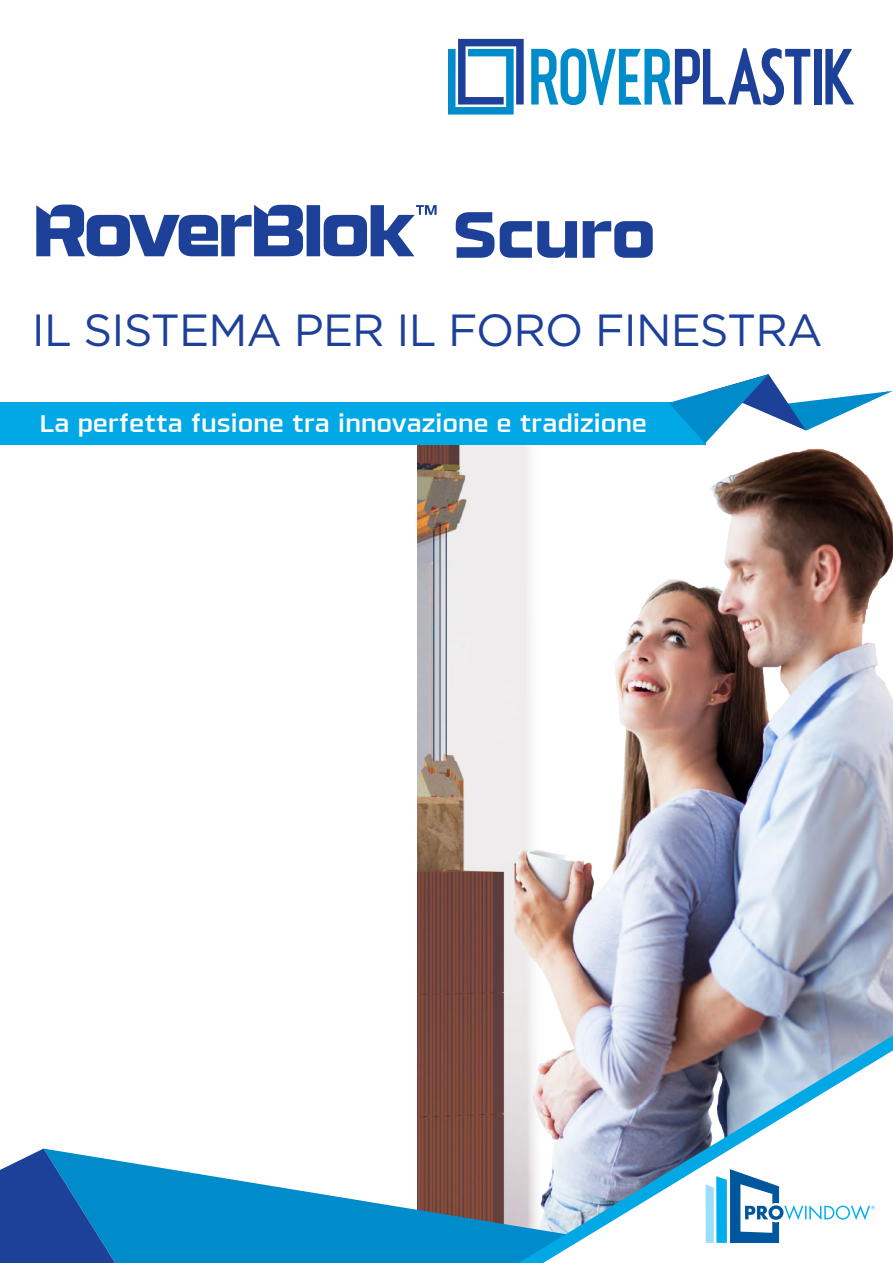
<style>
.page{position:relative;width:893px;height:1263px;background:#fff}
.page>*{position:absolute;margin:0;border:0;box-sizing:border-box;transform-origin:0 0}
.t1{font:900 69px "Olney";letter-spacing:-.02em;color:#1d4199}
.t2{font:45px "Gotham";letter-spacing:-.02em;color:#1d4199}
.t3{font:27px "Gotham";letter-spacing:-.04em;color:#fff}
.t4{font:500 25.5px "Olney";letter-spacing:-.01em;color:#fff}
</style>
<div class="page">
<img style="left:0;top:444px;width:514px;height:704px">
<img style="left:514px;top:443px;width:379px;height:550px">
<svg style="left:115px;top:1148px;width:306px;height:115px;fill:#008bcb"></svg>
<img style="left:421px;top:993px;width:472px;height:270px">
<svg style="left:0;top:1148px;width:115px;height:115px;background:#1d5eab"></svg>
<img style="left:0;top:1148px;width:44px;height:22px">
<div style="left:0;top:402px;width:705px;height:42px;background:#00a9e6"></div>
<svg style="left:669px;top:374px;width:224px;height:69px"></svg>
<svg style="left:705px;top:1169px;width:170px;height:74px"></svg>
<svg style="left:448px;top:39px;width:76px;height:76px"></svg>
<div style="left:814px;top:49px;width:7px;height:56px;background:#1d4199"></div>
<svg style="left:825px;top:49px;width:29px;height:55px"></svg>
<svg style="left:531px;top:48px;width:279px;height:57px"></svg>
<svg style="left:36px;top:205px;width:401px;height:51px"></svg>
<h1 class="t1" style="left:453px;top:184px;width:204px">Scuro</h1>
<h2 class="t2" style="left:32px;top:302px;width:792px">IL SISTEMA PER IL FORO FINESTRA</h2>
<p class="t3" style="left:40px;top:404px;width:354px">IL MONOBLOCCO ISOLATO</p>
<p class="t4" style="left:40px;top:406px;width:609px">La perfetta fusione tra innovazione e tradizione</p>
</div>
